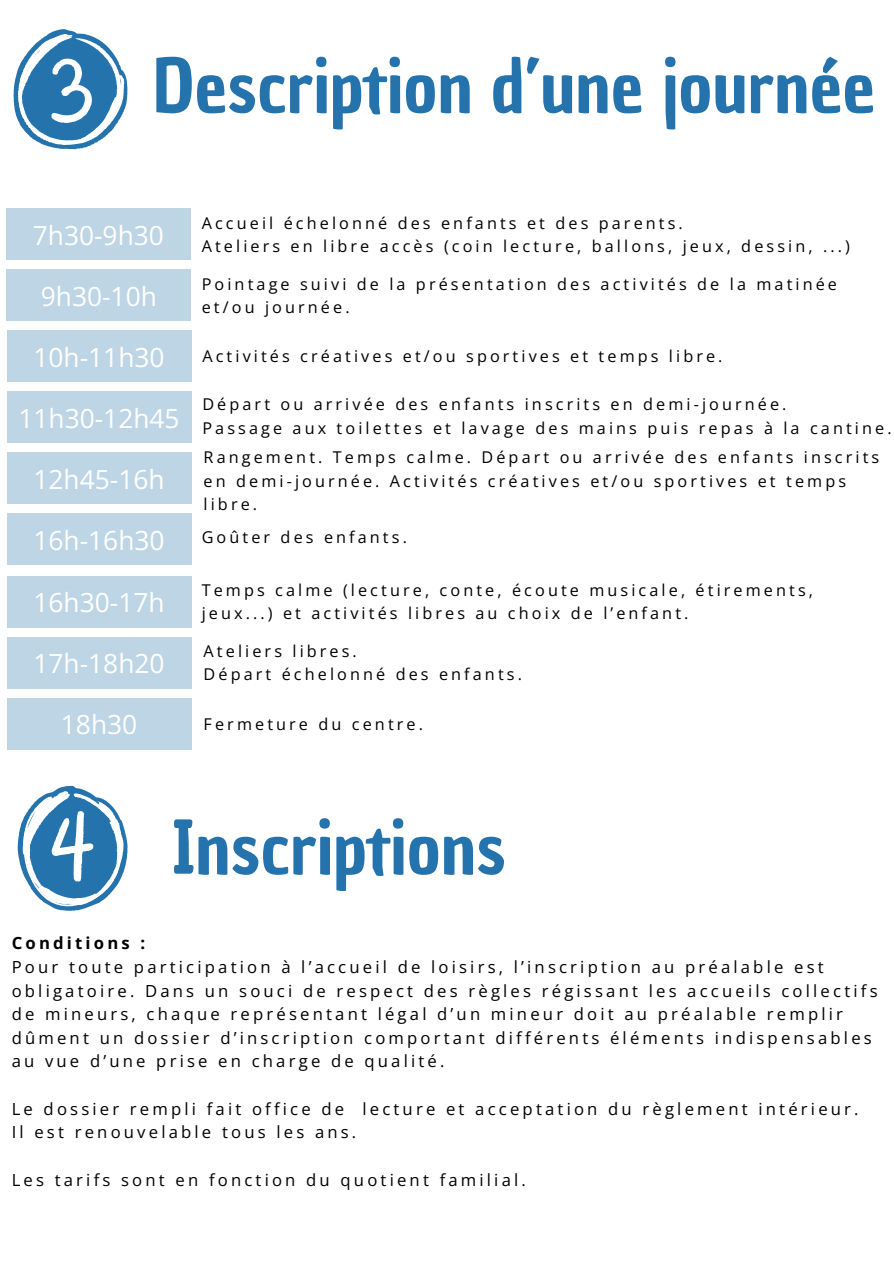
<style>
.page{position:relative;width:894px;height:1264px;background:#fff}
.page>*{position:absolute;margin:0;border:0;box-sizing:border-box;transform-origin:0 0}
.t1{font:72.15px "Chau Philomene One";color:#2573ad}
.t2{font:26.25px "Open Sans";color:#fff}
.t3{font:16.65px/23.7px "Open Sans";letter-spacing:.19em;color:#000}
.t4{font:700 16.65px "Open Sans";letter-spacing:.19em;color:#000}
.t5{font:16.2px/23.4px "Open Sans";letter-spacing:.19em;color:#000}
</style>
<div class="page">
<svg style="left:13px;top:29px;width:115px;height:121px"></svg>
<div style="left:6px;top:208px;width:184px;height:52px;background:#bed5e6"></div>
<div style="left:7px;top:269px;width:184px;height:52px;background:#bed5e6"></div>
<div style="left:7px;top:330px;width:184px;height:52px;background:#bed5e6"></div>
<div style="left:7px;top:391px;width:184px;height:52px;background:#bed5e6"></div>
<div style="left:7px;top:452px;width:184px;height:52px;background:#bed5e6"></div>
<div style="left:7px;top:513px;width:184px;height:52px;background:#bed5e6"></div>
<div style="left:7px;top:575px;width:184px;height:52px;background:#bed5e6"></div>
<div style="left:7px;top:636px;width:184px;height:52px;background:#bed5e6"></div>
<div style="left:7px;top:697px;width:184px;height:52px;background:#bed5e6"></div>
<svg style="left:18px;top:785px;width:110px;height:125px"></svg>
<p class="t1" style="left:153px;top:38px;width:723px">Description d’une journée</p>
<p class="t2" style="left:33px;top:216px;width:132px">7h30-9h30</p>
<h2 class="t2" style="left:41px;top:278px;width:117px">9h30-10h</h2>
<h1 class="t5" style="left:202px;top:210px;width:482px">Accueil échelonné des enfants et des parents.</h1>
<p class="t5" style="left:202px;top:234px;width:649px">Ateliers en libre accès (coin lecture, ballons, jeux, dessin, ...)</p>
<p class="t5" style="left:202px;top:272px;width:636px">Pointage suivi de la présentation des activités de la matinée</p>
<p class="t5" style="left:202px;top:295px;width:149px">et/ou journée.</p>
<p class="t2" style="left:34px;top:339px;width:132px">10h-11h30</p>
<h2 class="t5" style="left:202px;top:344px;width:521px">Activités créatives et/ou sportives et temps libre.</h2>
<p class="t2" style="left:18px;top:399px;width:163px">11h30-12h45</p>
<h2 class="t2" style="left:34px;top:460px;width:132px">12h45-16h</h2>
<p class="t5" style="left:202px;top:392px;width:585px">Départ ou arrivée des enfants inscrits en demi-journée.</p>
<h2 class="t5" style="left:202px;top:415px;width:690px">Passage aux toilettes et lavage des mains puis repas à la cantine.</h2>
<p class="t5" style="left:203px;top:445px;width:677px">Rangement. Temps calme. Départ ou arrivée des enfants inscrits en demi-journée. Activités créatives et/ou sportives et temps libre.</p>
<p class="t2" style="left:34px;top:521px;width:132px">16h-16h30</p>
<h2 class="t5" style="left:202px;top:525px;width:207px">Goûter des enfants.</h2>
<h2 class="t2" style="left:96px;top:529px;width:97px">Journée</h2>
<h2 class="t2" style="left:34px;top:584px;width:132px">16h30-17h</h2>
<p class="t2" style="left:34px;top:645px;width:132px">17h-18h20</p>
<p class="t5" style="left:202px;top:578px;width:612px">Temps calme (lecture, conte, écoute musicale, étirements, jeux...) et activités libres au choix de l’enfant.</p>
<p class="t5" style="left:203px;top:639px;width:155px">Ateliers libres.</p>
<h2 class="t5" style="left:203px;top:662px;width:320px">Départ échelonné des enfants.</h2>
<h2 class="t2" style="left:61px;top:706px;width:78px">18h30</h2>
<h2 class="t5" style="left:203px;top:711px;width:221px">Fermeture du centre.</h2>
<p class="t1" style="left:172px;top:799px;width:336px">Inscriptions</p>
<p class="t4" style="left:12px;top:931px;width:135px">Conditions :</p>
<h1 class="t3" style="left:12px;top:954px;width:867px">Pour toute participation à l’accueil de loisirs, l’inscription au préalable est obligatoire. Dans un souci de respect des règles régissant les accueils collectifs de mineurs, chaque représentant légal d’un mineur doit au préalable remplir dûment un dossier d’inscription comportant différents éléments indispensables au vue d’une prise en charge de qualité.</h1>
<p class="t3" style="left:12px;top:1096px;width:848px">Le dossier rempli fait office de lecture et acceptation du règlement intérieur.<br>Il est renouvelable tous les ans.</p>
<p class="t3" style="left:12px;top:1167px;width:515px">Les tarifs sont en fonction du quotient familial.</p>
</div>
